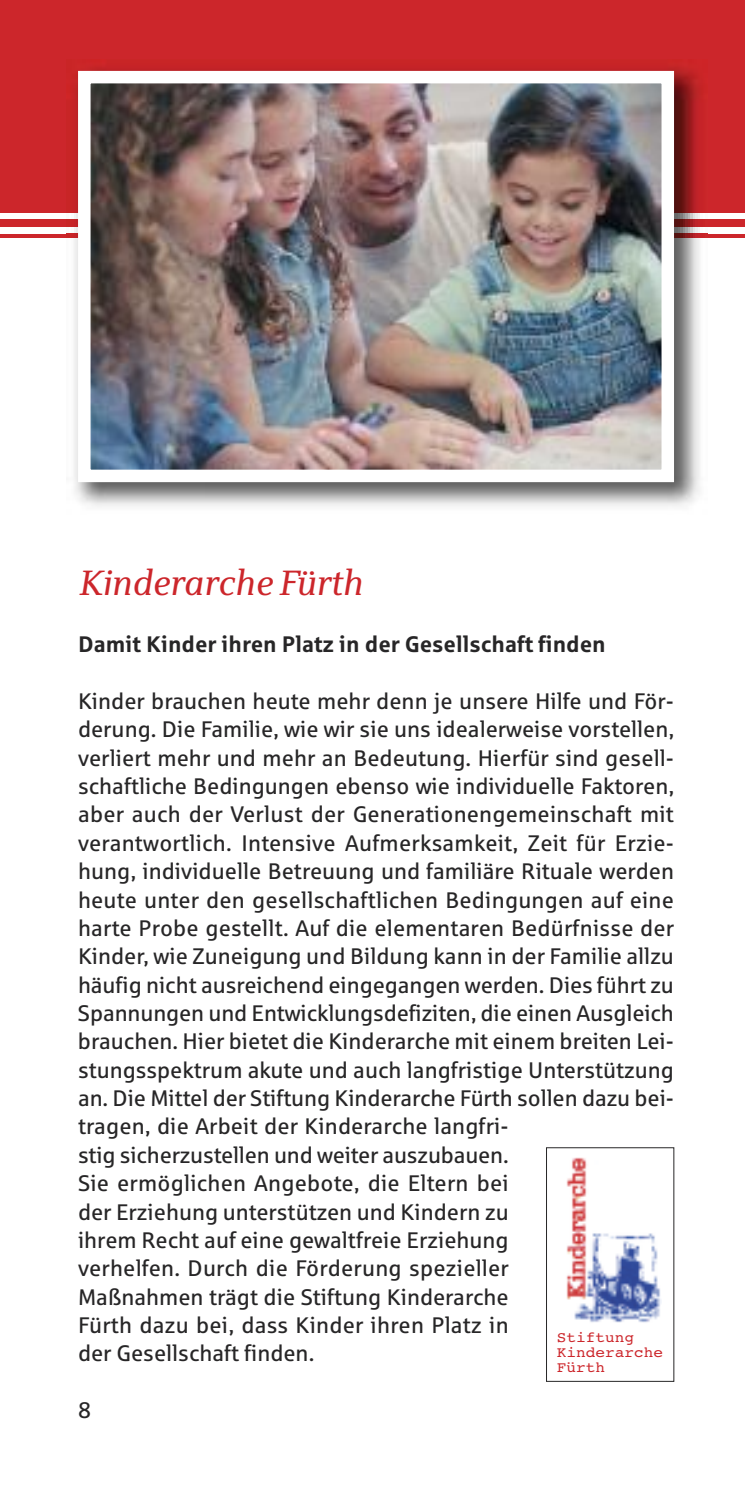
<style>
.page{position:relative;width:745px;height:1489px;background:#fff}
.page>*{position:absolute;margin:0;border:0;box-sizing:border-box;transform-origin:0 0}
.t1{font:italic 35px "Sparkasse Serif";color:#cc262b}
.t2{font:22.5px/28.2px "Sparkasse Rg";color:#272627}
.t3{font:700 22.5px "Sparkasse Rg";color:#272627}
.t4{font:15px/15px "Courier";color:#cc262b;scale:1.07 1}
</style>
<div class="page">
<div style="left:0;top:0;width:744px;height:213px;background:#cc262b"></div>
<div style="left:0;top:220px;width:744px;height:7px;background:#cc262b"></div>
<hr style="left:0;top:234px;width:744px;height:3px;background:#cc262b">
<img style="left:66px;top:67px;width:640px;height:440px">
<img style="left:91px;top:84px;width:569px;height:385px">
<div style="left:78px;top:71px;width:595px;height:411px;border:12px solid #fff"></div>
<img style="left:566px;top:1157px;width:95px;height:166px">
<div style="left:546px;top:1147px;width:127px;height:234px;border:1px solid #272627"></div>
<h1 class="t1" style="left:78px;top:571px;width:285px">Kinderarche Fürth</h1>
<p class="t3" style="left:78px;top:637px;width:529px">Damit Kinder ihren Platz in der Gesellschaft finden</p>
<p class="t2" style="left:78px;top:689px;width:597px">Kinder brauchen heute mehr denn je unsere Hilfe und För&shy;derung. Die Familie, wie wir sie uns idealerweise vorstellen, verliert mehr und mehr an Bedeutung. Hierfür sind gesell&shy;schaftliche Bedingungen ebenso wie individuelle Faktoren, aber auch der Verlust der Generationengemeinschaft mit verantwortlich. Intensive Aufmerksamkeit, Zeit für Erzie&shy;hung, individuelle Betreuung und familiäre Rituale werden heute unter den gesellschaftlichen Bedingungen auf eine harte Probe gestellt. Auf die elementaren Bedürfnisse der Kinder, wie Zuneigung und Bildung kann in der Familie allzu häufig nicht ausreichend eingegangen werden. Dies führt zu Spannungen und Entwicklungsdefiziten, die einen Ausgleich brauchen. Hier bietet die Kinderarche mit einem breiten Lei&shy;stungsspektrum akute und auch langfristige Unterstützung an. Die Mittel der Stiftung Kinderarche Fürth sollen dazu bei&shy;tragen, die Arbeit der Kinderarche langfri-<br>stig sicherzustellen und weiter auszubauen.<br>Sie ermöglichen Angebote, die Eltern bei<br>der Erziehung unterstützen und Kindern zu<br>ihrem Recht auf eine gewaltfreie Erziehung<br>verhelfen. Durch die Förderung spezieller<br>Maßnahmen trägt die Stiftung Kinderarche<br>Fürth dazu bei, dass Kinder ihren Platz in<br>der Gesellschaft finden.</p>
<p class="t4" style="left:556px;top:1328px;width:101px">Stiftung<br>Kinderarche<br>Fürth</p>
<p class="t2" style="left:78px;top:1398px;width:14px">8</p>
</div>
